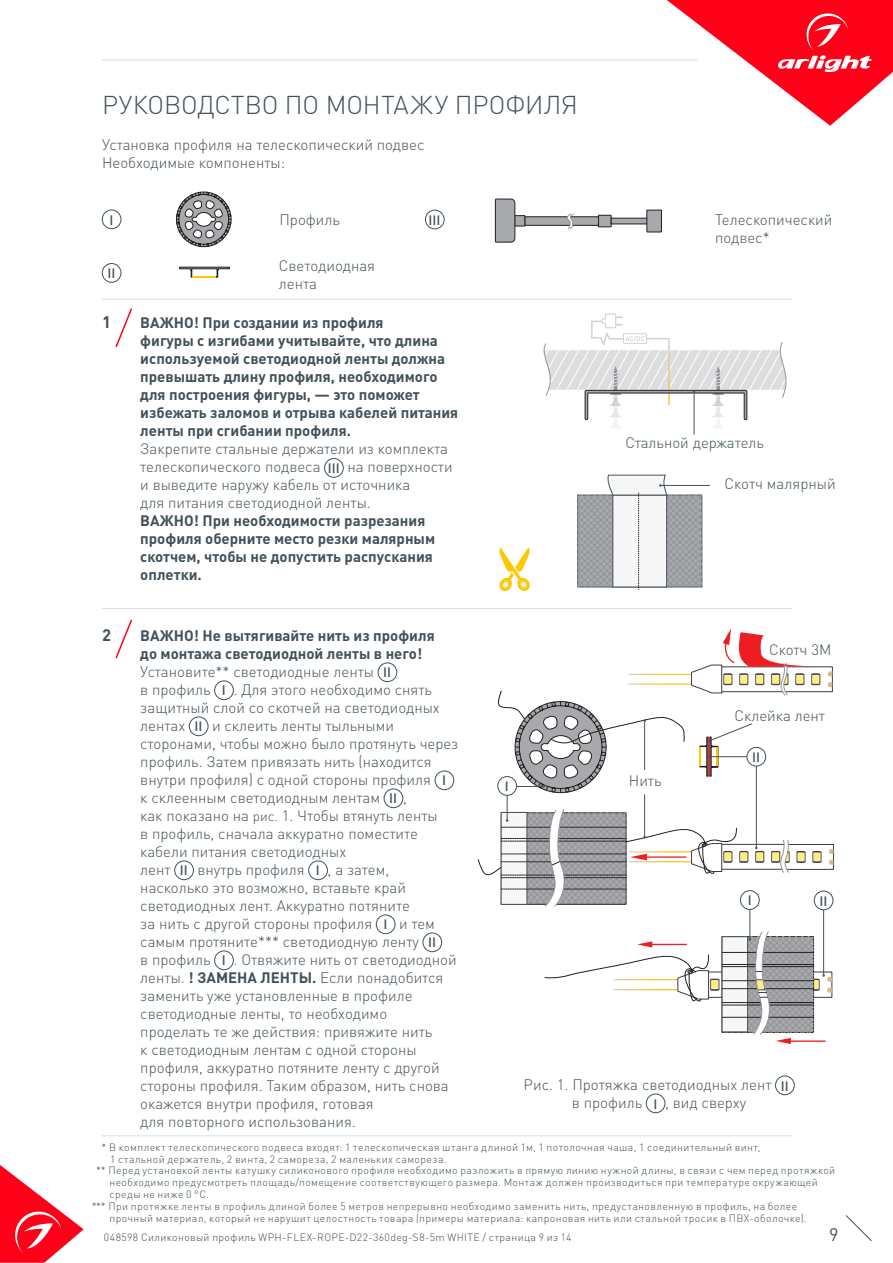
<style>
.page{position:relative;width:893px;height:1263px;background:#fff}
.page>*{position:absolute;margin:0;border:0;box-sizing:border-box;transform-origin:0 0}
.t1{font:300 25.5px "DIN Pro";letter-spacing:-.005em;color:#425159}
.t2{font:18px "DIN Pro";color:#425159}
.t3{font:700 16.5px "DIN Pro";color:#425159}
.t4{font:300 15px/18px "DIN Pro";color:#425159}
.t5{font:700 15px/18px "DIN Pro";color:#425159}
.t6{font:500 13.5px "DIN Pro";color:#425159}
.t7{font:300 10.5px/12px "DIN Pro";letter-spacing:.035em;color:#425159}
.t8{font:300 10.5px "DIN Pro";letter-spacing:.035em;color:#404c52}
.s1{font-weight:300}
.s2{font-size:13.5px}
.s3{font-weight:700}
</style>
<div class="page">
<svg style="left:0;top:1165px;width:84px;height:98px"></svg>
<svg style="left:845px;top:1215px;width:27px;height:26px"></svg>
<svg style="left:667px;top:0;width:226px;height:126px"></svg>
<hr style="left:102px;top:60px;width:595px;height:1px;background:#dcdddf">
<div style="left:102px;top:210px;width:19px;height:19px;border:1px solid #425159;border-radius:50%"></div>
<div style="left:102px;top:263px;width:19px;height:19px;border:1px solid #425159;border-radius:50%"></div>
<svg style="left:176px;top:192px;width:55px;height:55px"></svg>
<svg style="left:495px;top:199px;width:167px;height:43px"></svg>
<svg style="left:179px;top:267px;width:51px;height:10px"></svg>
<div style="left:425px;top:210px;width:19px;height:19px;border:1px solid #425159;border-radius:50%"></div>
<hr style="left:102px;top:299px;width:690px;height:1px;background:#dcdddf">
<hr style="left:102px;top:608px;width:690px;height:1px;background:#dcdddf">
<div style="left:324px;top:458px;width:19px;height:19px;border:1px solid #425159;border-radius:50%"></div>
<div style="left:378px;top:663px;width:19px;height:19px;border:1px solid #425159;border-radius:50%"></div>
<div style="left:214px;top:681px;width:20px;height:19px;border:1px solid #425159;border-radius:50%"></div>
<div style="left:189px;top:717px;width:19px;height:19px;border:1px solid #425159;border-radius:50%"></div>
<div style="left:435px;top:771px;width:19px;height:19px;border:1px solid #425159;border-radius:50%"></div>
<div style="left:384px;top:789px;width:19px;height:19px;border:1px solid #425159;border-radius:50%"></div>
<div style="left:174px;top:861px;width:20px;height:19px;border:1px solid #425159;border-radius:50%"></div>
<div style="left:309px;top:861px;width:19px;height:19px;border:1px solid #425159;border-radius:50%"></div>
<div style="left:376px;top:915px;width:19px;height:19px;border:1px solid #425159;border-radius:50%"></div>
<div style="left:423px;top:933px;width:19px;height:19px;border:1px solid #425159;border-radius:50%"></div>
<div style="left:214px;top:951px;width:20px;height:19px;border:1px solid #425159;border-radius:50%"></div>
<svg style="left:115px;top:308px;width:17px;height:39px"></svg>
<svg style="left:115px;top:619px;width:18px;height:40px"></svg>
<div style="left:775px;top:1076px;width:19px;height:19px;border:1px solid #425159;border-radius:50%"></div>
<div style="left:646px;top:1094px;width:19px;height:19px;border:1px solid #425159;border-radius:50%"></div>
<div style="left:814px;top:891px;width:19px;height:19px;border:1px solid #425159;border-radius:50%"></div>
<hr style="left:823px;top:910px;width:1px;height:65px;background:#425159">
<hr style="left:661px;top:485px;width:49px;height:1px;background:#425159">
<svg style="left:499px;top:547px;width:31px;height:45px"></svg>
<svg style="left:578px;top:475px;width:124px;height:115px"></svg>
<hr style="left:750px;top:909px;width:1px;height:30px;background:#425159">
<div style="left:740px;top:890px;width:19px;height:19px;border:1px solid #425159;border-radius:50%"></div>
<svg style="left:544px;top:928px;width:289px;height:116px"></svg>
<svg style="left:477px;top:628px;width:357px;height:279px"></svg>
<hr style="left:694px;top:392px;width:1px;height:42px;background:#425159">
<svg style="left:543px;top:313px;width:244px;height:115px"></svg>
<hr style="left:102px;top:1135px;width:690px;height:1px;background:#dcdddf">
<p class="t1" style="left:102px;top:87px;width:477px">РУКОВОДСТВО ПО МОНТАЖУ ПРОФИЛЯ</p>
<p class="t4" style="left:102px;top:134px;width:324px">Установка профиля на телескопический подвес</p>
<p class="t4" style="left:102px;top:152px;width:185px">Необходимые компоненты:</p>
<p class="t6" style="left:109px;top:210px;width:5px">I</p>
<p class="t6" style="left:107px;top:264px;width:9px">II</p>
<p class="t4" style="left:279px;top:210px;width:62px">Профиль</p>
<p class="t4" style="left:715px;top:210px;width:119px">Телескопический подвес*</p>
<p class="t6" style="left:429px;top:211px;width:13px">III</p>
<p class="t4" style="left:279px;top:256px;width:98px">Светодиодная</p>
<p class="t4" style="left:279px;top:274px;width:40px">лента</p>
<p class="t3" style="left:102px;top:311px;width:10px">1</p>
<p class="t5" style="left:140px;top:313px;width:319px">ВАЖНО! При создании из профиля<br>фигуры с изгибами учитывайте, что длина используемой светодиодной ленты должна превышать длину профиля, необходимого для построения фигуры, — это поможет избежать заломов и отрыва кабелей питания ленты при сгибании профиля.<br><span class="s1">Закрепите стальные держатели из комплекта телескопического подвеса</span></p>
<p class="t6" style="left:328px;top:459px;width:13px">III</p>
<p class="t5" style="left:140px;top:457px;width:314px;text-indent:207px"><span class="s1">на поверхности и выведите наружу кабель от источника<br>для питания светодиодной ленты.<br></span>ВАЖНО! При необходимости разрезания профиля оберните место резки малярным скотчем, чтобы не допустить распускания оплетки.</p>
<p class="t3" style="left:102px;top:623px;width:10px">2</p>
<p class="t5" style="left:140px;top:626px;width:296px">ВАЖНО! Не вытягивайте нить из профиля до монтажа светодиодной ленты в него!<br><span class="s1">Установите** светодиодные ленты</span></p>
<p class="t6" style="left:383px;top:663px;width:9px">II</p>
<p class="t4" style="left:140px;top:680px;width:301px;text-indent:93px">. Для этого необходимо снять защитный слой со скотчей на светодиодных лентах</p>
<p class="t4" style="left:140px;top:680px;width:72px">в профиль</p>
<p class="t6" style="left:222px;top:681px;width:5px">I</p>
<p class="t6" style="left:195px;top:717px;width:9px">II</p>
<p class="t4" style="left:140px;top:716px;width:319px;text-indent:72px">и склеить ленты тыльными сторонами, чтобы можно было протянуть через профиль. Затем привязать нить (находится внутри профиля) с одной стороны профиля</p>
<p class="t6" style="left:442px;top:771px;width:5px">I</p>
<p class="t4" style="left:140px;top:788px;width:241px">к склеенным светодиодным лентам</p>
<p class="t6" style="left:389px;top:789px;width:9px">II</p>
<p class="t4" style="left:140px;top:788px;width:299px;text-indent:263px">,<br>как показано на <span class="s2">рис.</span> 1. Чтобы втянуть ленты в профиль, сначала аккуратно поместите кабели питания светодиодных<br>лент</p>
<p class="t6" style="left:180px;top:861px;width:9px">II</p>
<p class="t4" style="left:197px;top:860px;width:109px">внутрь профиля</p>
<p class="t6" style="left:316px;top:861px;width:5px">I</p>
<p class="t4" style="left:140px;top:860px;width:271px;text-indent:187px">, а затем, насколько это возможно, вставьте край светодиодных лент. Аккуратно потяните за нить с другой стороны профиля</p>
<p class="t6" style="left:383px;top:915px;width:5px">I</p>
<p class="t4" style="left:140px;top:914px;width:296px;text-indent:259px">и тем самым протяните*** светодиодную ленту</p>
<p class="t6" style="left:428px;top:933px;width:9px">II</p>
<p class="t4" style="left:140px;top:950px;width:318px;text-indent:93px">. Отвяжите нить от светодиодной ленты. <span class="s3">! ЗАМЕНА ЛЕНТЫ.</span> Если понадобится заменить уже установленные в профиле светодиодные ленты, то необходимо проделать те же действия: привяжите нить<br>к светодиодным лентам с одной стороны профиля, аккуратно потяните ленту с другой стороны профиля. Таким образом, нить снова окажется внутри профиля, готовая<br>для повторного использования.</p>
<p class="t4" style="left:140px;top:950px;width:72px">в профиль</p>
<p class="t6" style="left:222px;top:951px;width:5px">I</p>
<p class="t6" style="left:505px;top:777px;width:5px">I</p>
<p class="t4" style="left:625px;top:433px;width:140px">Стальной держатель</p>
<p class="t4" style="left:725px;top:474px;width:112px">Скотч малярный</p>
<p class="t4" style="left:769px;top:640px;width:64px">Скотч 3M</p>
<p class="t4" style="left:734px;top:706px;width:92px">Склейка лент</p>
<p class="t4" style="left:629px;top:771px;width:34px">Нить</p>
<p class="t6" style="left:752px;top:748px;width:9px">II</p>
<p class="t6" style="left:748px;top:891px;width:5px">I</p>
<p class="t6" style="left:819px;top:891px;width:9px">II</p>
<p class="t4" style="left:524px;top:1075px;width:249px">Рис. 1. Протяжка светодиодных лент</p>
<p class="t6" style="left:781px;top:1076px;width:9px">II</p>
<p class="t4" style="left:572px;top:1093px;width:72px">в профиль</p>
<p class="t6" style="left:653px;top:1094px;width:5px">I</p>
<p class="t4" style="left:665px;top:1093px;width:82px">, вид сверху</p>
<p class="t7" style="left:110px;top:1140px;width:652px;text-indent:-9px">* В комплект телескопического подвеса входят: 1 телескопическая штанга длиной 1м, 1 потолочная чаша, 1 соединительный винт,<br>1 стальной держатель, 2 винта, 2 самореза, 2 маленьких самореза.</p>
<p class="t7" style="left:109px;top:1164px;width:727px;text-indent:-13px">** Перед установкой ленты катушку силиконового профиля необходимо разложить в прямую линию нужной длины, в связи с чем перед протяжкой необходимо предусмотреть площадь/помещение соответствующего размера. Монтаж должен производиться при температуре окружающей среды не ниже 0 °C.</p>
<p class="t7" style="left:109px;top:1200px;width:699px;text-indent:-18px">* * При протяжке ленты в профиль длиной более 5 метров непрерывно необходимо заменить нить, предустановленную в профиль, на более прочный материал, который не нарушит целостность товара (примеры материала: капроновая нить или стальной тросик в ПВХ-оболочке).</p>
<p class="t7" style="left:96px;top:1200px;width:6px">*</p>
<p class="t8" style="left:104px;top:1230px;width:469px">048598 Силиконовый профиль WPH-FLEX-ROPE-D22-360deg-S8-5m WHITE / страница 9 из 14</p>
<p class="t2" style="left:829px;top:1222px;width:11px">9</p>
</div>
